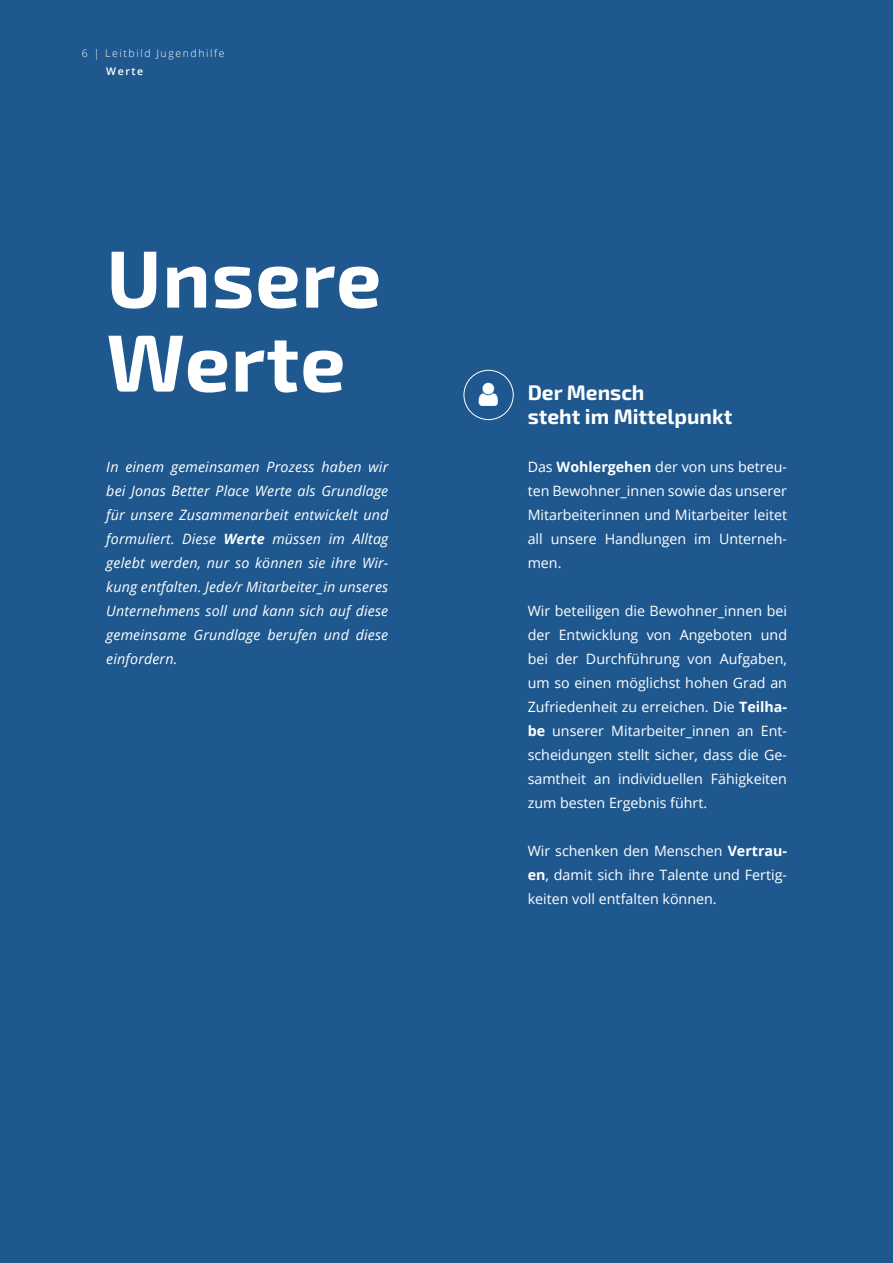
<style>
.page{position:relative;width:893px;height:1263px;background:#1f588f}
.page>*{position:absolute;margin:0;border:0;box-sizing:border-box;transform-origin:0 0}
.t1{font:700 81px/84px "Exo 2";letter-spacing:.01em;color:#fff}
.t2{font:700 21px/24px "Exo 2";color:#fff}
.t3{font:14.25px/24px "Open Sans";color:#fff;text-align:justify}
.t4{font:italic 14.25px/24px "Open Sans";letter-spacing:.01em;color:#fff;text-align:justify}
.t5{font:300 10.5px "Open Sans";letter-spacing:.15em;color:#fff}
.t6{font:600 10.5px "Open Sans";letter-spacing:.15em;color:#fff}
.s1{font-weight:700}
</style>
<div class="page">
<div style="left:463px;top:370px;width:51px;height:50px;border:1px solid #fff;border-radius:50%"></div>
<p class="t5" style="left:82px;top:49px;width:144px">6 | Leitbild Jugendhilfe</p>
<p class="t6" style="left:106px;top:67px;width:38px">Werte</p>
<h1 class="t1" style="left:106px;top:239px;width:276px">Unsere<br>Werte</h1>
<p class="t4" style="left:106px;top:456px;width:284px">In einem gemeinsamen Prozess haben wir bei Jonas Better Place Werte als Grundlage für unsere Zusammenarbeit entwickelt und formuliert. Diese <span class="s1">Werte</span> müssen im Alltag gelebt werden, nur so können sie ihre Wir&shy;kung entfalten. Jede/r Mitarbeiter_in unseres Unternehmens soll und kann sich auf diese gemeinsame Grundlage berufen und diese einfordern.</p>
<h2 class="t2" style="left:528px;top:381px;width:206px">Der Mensch<br>steht im Mittelpunkt</h2>
<p class="t3" style="left:528px;top:454px;width:261px">Das <span class="s1">Wohlergehen</span> der von uns betreu&shy;ten Bewohner_innen sowie das unserer Mitarbeiterinnen und Mitarbeiter leitet all unsere Handlungen im Unterneh&shy;men.</p>
<p class="t3" style="left:528px;top:598px;width:261px">Wir beteiligen die Bewohner_innen bei der Entwicklung von Angeboten und bei der Durchführung von Aufgaben, um so einen möglichst hohen Grad an Zufriedenheit zu erreichen. Die <span class="s1">Teilha&shy;be</span> unserer Mitarbeiter_innen an Ent&shy;scheidungen stellt sicher, dass die Ge&shy;samtheit an individuellen Fähigkeiten zum besten Ergebnis führt.</p>
<p class="t3" style="left:528px;top:838px;width:261px">Wir schenken den Menschen <span class="s1">Vertrau&shy;en</span>, damit sich ihre Talente und Fertig&shy;keiten voll entfalten können.</p>
</div>
